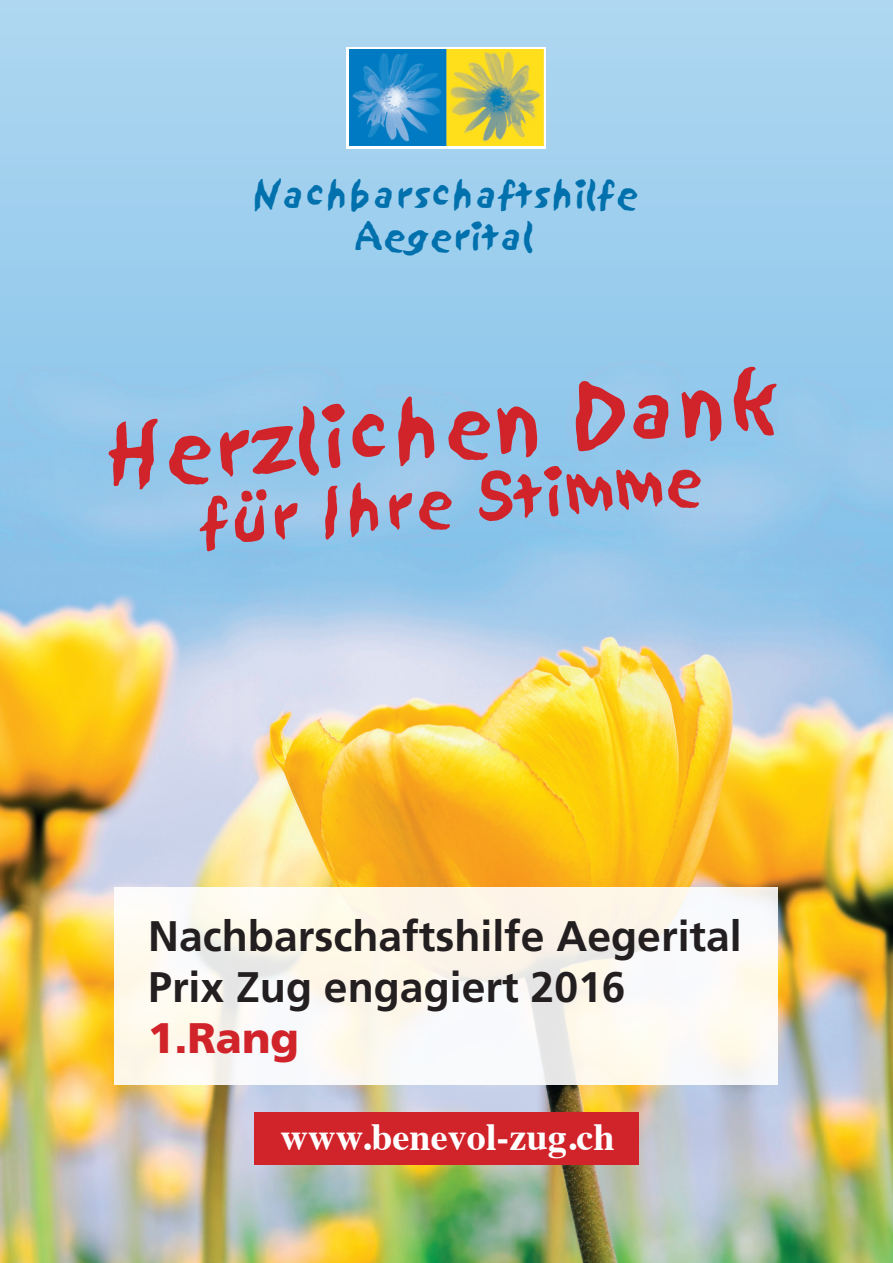
<style>
.page{position:relative;width:893px;height:1263px;background:#fff}
.page>*{position:absolute;margin:0;border:0;box-sizing:border-box;transform-origin:0 0}
.t1{font:76.5px "Sand";color:#d1232a}
.t2{font:60px "Sand";color:#d1232a}
.t3{font:700 42.75px/51.3px "Frutiger";color:#231f20}
.t4{font:900 42.75px "Frutiger";color:#d1232a}
.t5{font:700 38.25px "Times";color:#fff}
.t6{font:35.1px/42.2px "Sand";color:#0071ad;text-align:center}
</style>
<div class="page">
<img style="left:0;top:0;width:893px;height:1263px">
<svg style="left:347px;top:47px;width:199px;height:101px"></svg>
<img style="left:350px;top:50px;width:193px;height:96px">
<div style="left:254px;top:1112px;width:385px;height:53px;background:#d1232a"></div>
<svg style="left:115px;top:887px;width:663px;height:197px;fill:#fcf9ee"></svg>
<p class="t6" style="left:255px;top:175px;width:385px">Nachbarschaftshilfe<br>Aegerital</p>
<h1 class="t1" style="left:107px;top:415px;width:671px;rotate:-5deg">Herzlichen Dank</h1>
<h2 class="t2" style="left:196px;top:491px;width:506px;rotate:-5deg">für Ihre Stimme</h2>
<p class="t3" style="left:148px;top:910px;width:595px">Nachbarschaftshilfe Aegerital<br>Prix Zug engagiert 2016</p>
<p class="t4" style="left:148px;top:1013px;width:152px">1.Rang</p>
<p class="t5" style="left:281px;top:1100px;width:336px">www.benevol-zug.ch</p>
</div>
